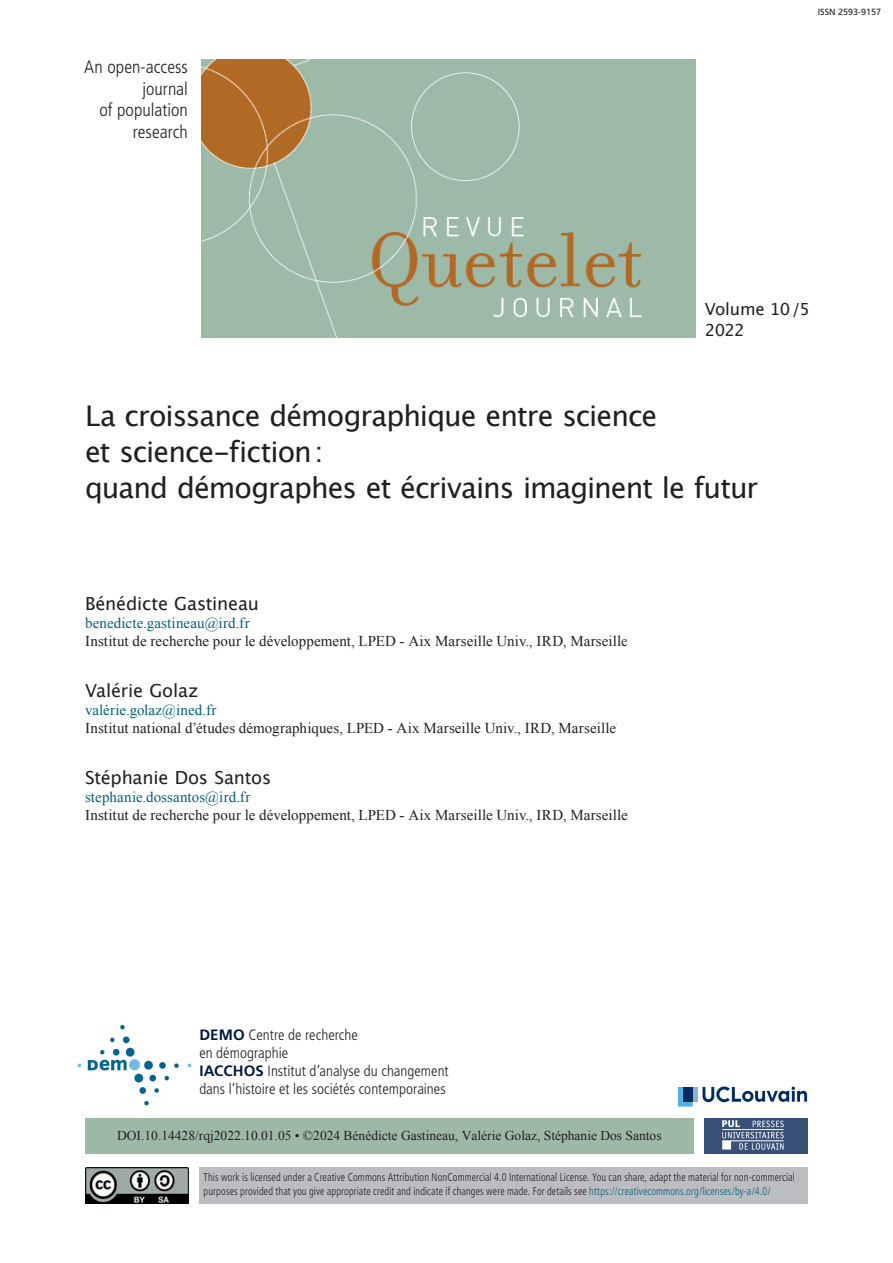
<style>
.page{position:relative;width:893px;height:1263px;background:#fff}
.page>*{position:absolute;margin:0;border:0;box-sizing:border-box;transform-origin:0 0}
.t1{font:28.5px/36px "Lucida Grande";letter-spacing:-.035em;color:#231f20}
.t2{font:18px "Lucida Grande";letter-spacing:-.015em;color:#231f20}
.t3{font:300 condensed 18px/21.6px "Frutiger";letter-spacing:.005em;color:#231f20;text-align:right}
.t4{font:16.65px "Lucida Grande";letter-spacing:-.02em;color:#231f20}
.t5{font:15px "Times New Roman";letter-spacing:.005em;color:#231f20}
.t6{font:300 condensed 15px "Frutiger";color:#231f20}
.t7{font:15px "Times New Roman";letter-spacing:.005em;color:#006180}
.t8{font:13.5px "Times New Roman";color:#231f20}
.t9{font:300 condensed 11.25px/13.5px "Frutiger";letter-spacing:.015em;color:#231f20;scale:.9 1}
.t10{font:9px "Frutiger";color:#231f20}
.s1{font-weight:700;font-stretch:normal;color:#001840}
.s2{color:#006180}
</style>
<div class="page">
<img style="left:201px;top:60px;width:494px;height:277px">
<div style="left:85px;top:1117px;width:609px;height:36px;background:#9db9a6"></div>
<div style="left:199px;top:1167px;width:609px;height:36px;background:#bcbdc0"></div>
<img style="left:77px;top:1024px;width:115px;height:82px">
<img style="left:85px;top:1167px;width:104px;height:36px">
<div style="left:693px;top:1087px;width:5px;height:15px;background:#8db0cd"></div>
<svg style="left:678px;top:1087px;width:15px;height:19px"></svg>
<div style="left:683px;top:1087px;width:10px;height:15px;background:#002c62"></div>
<svg style="left:702px;top:1086px;width:105px;height:16px"></svg>
<div style="left:704px;top:1117px;width:104px;height:36px;background:#395176"></div>
<img style="left:723px;top:1120px;width:61px;height:29px">
<p class="t3" style="left:84px;top:56px;width:105px">An open-access journal</p>
<p class="t3" style="left:99px;top:99px;width:90px">of population research</p>
<p class="t10" style="left:818px;top:7px;width:65px">ISSN 2593-9157</p>
<p class="t4" style="left:705px;top:299px;width:106px">Volume 10 /5</p>
<p class="t4" style="left:705px;top:320px;width:41px">2022</p>
<p class="t1" style="left:85px;top:398px;width:574px">La croissance démographique entre science et science-fiction:</p>
<p class="t1" style="left:85px;top:470px;width:675px">quand démographes et écrivains imaginent le futur</p>
<p class="t2" style="left:85px;top:593px;width:175px">Bénédicte Gastineau</p>
<p class="t7" style="left:85px;top:613px;width:166px">benedicte.gastineau@ird.fr</p>
<p class="t5" style="left:85px;top:631px;width:551px">Institut de recherche pour le développement, LPED - Aix Marseille Univ., IRD, Marseille”</p>
<p class="t2" style="left:85px;top:680px;width:115px">Valérie Golaz</p>
<p class="t7" style="left:85px;top:700px;width:133px">valérie.golaz@ined.fr</p>
<p class="t5" style="left:85px;top:718px;width:539px">Institut national d’études démographiques, LPED - Aix Marseille Univ., IRD, Marseille”</p>
<p class="t2" style="left:85px;top:767px;width:188px">Stéphanie Dos Santos</p>
<p class="t7" style="left:85px;top:787px;width:167px">stephanie.dossantos@ird.fr</p>
<p class="t5" style="left:85px;top:805px;width:551px">Institut de recherche pour le développement, LPED - Aix Marseille Univ., IRD, Marseille”</p>
<p class="t6" style="left:199px;top:1026px;width:160px"><span class="s1">DEMO</span> Centre de recherche</p>
<p class="t6" style="left:199px;top:1044px;width:90px">en démographie</p>
<p class="t6" style="left:199px;top:1062px;width:251px"><span class="s1">IACCHOS</span> Institut d’analyse du changement</p>
<p class="t6" style="left:199px;top:1080px;width:248px">dans l’histoire et les sociétés contemporaines</p>
<p class="t8" style="left:117px;top:1126px;width:546px">DOI.10.14428/rqj2022.10.01.05 • ©2024 Bénédicte Gastineau, Valérie Golaz, Stéphanie Dos Santos</p>
<p class="t9" style="left:204px;top:1171px;width:658px">This work is licensed under a Creative Commons Attribution NonCommercial 4.0 International License. You can share, adapt the material for non-commercial purposes provided that you give appropriate credit and indicate if changes were made. For details see <span class="s2">https://creativecommons.org/licenses/by-a/4.0/</span></p>
</div>
